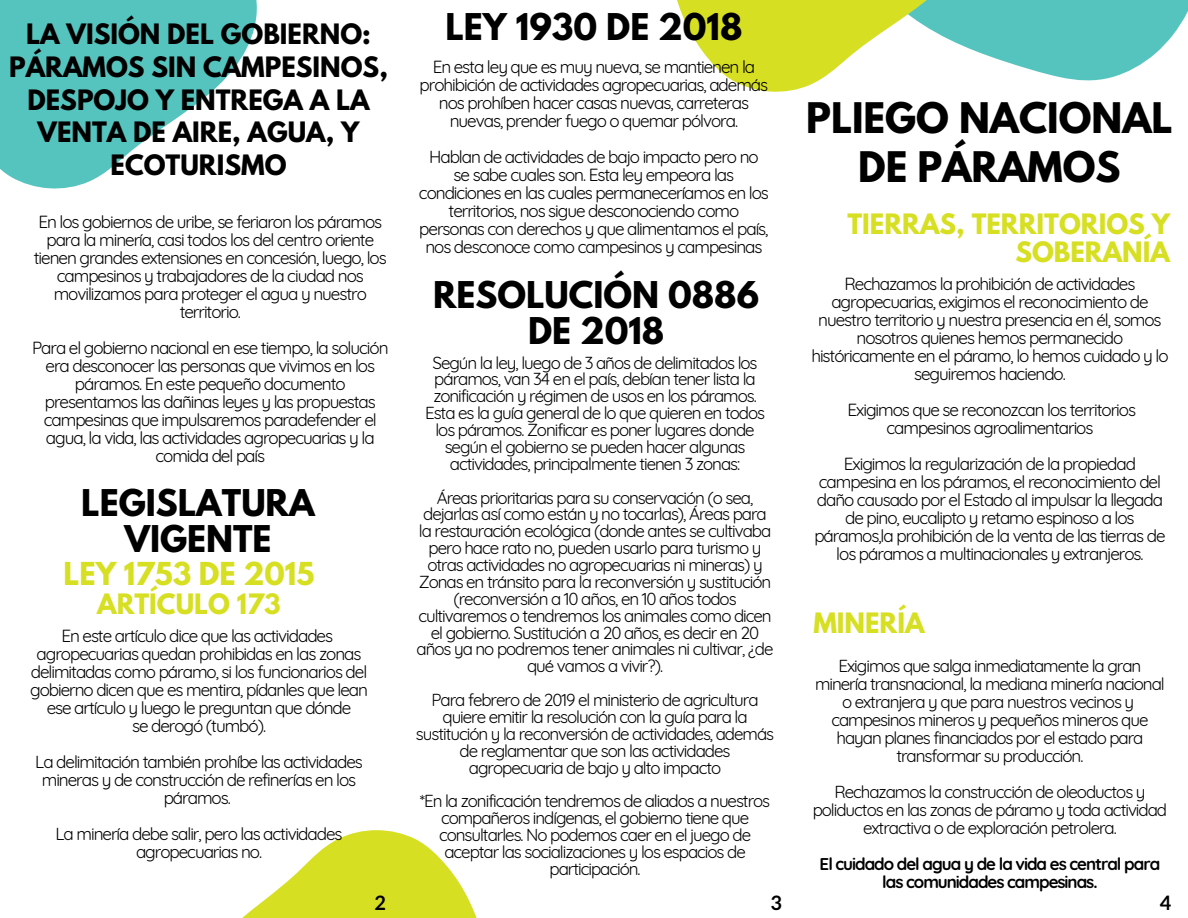
<style>
.page{position:relative;width:1188px;height:918px;background:#fff}
.page>*{position:absolute;margin:0;border:0;box-sizing:border-box;transform-origin:0 0}
.t1{font:700 37.35px/49.5px "League Spartan";color:#000;text-align:center}
.t2{font:700 32.7px/36px "League Spartan";color:#000;text-align:center}
.t3{font:700 28.05px "League Spartan";color:#d7df23}
.t4{font:700 24.9px/32.7px "League Spartan";color:#000;text-align:center}
.t5{font:700 24.9px/28.2px "League Spartan";color:#d7df23;text-align:right}
.t6{font:700 19.8px "Lato";color:#000}
.t7{font:17.1px/18px "Quicksand";letter-spacing:-.06em;color:#000;text-align:center}
.t8{font:16.95px/16.8px "Quicksand";letter-spacing:-.06em;color:#000;text-align:center}
.t9{font:700 16.95px/18px "Quicksand";letter-spacing:-.06em;color:#000;text-align:center}
</style>
<div class="page">
<svg style="left:945px;top:0;width:243px;height:81px;fill:#56c4be"></svg>
<svg style="left:677px;top:0;width:268px;height:92px;fill:#d7df23"></svg>
<svg style="left:242px;top:830px;width:235px;height:88px;fill:#d7df23"></svg>
<svg style="left:0;top:0;width:257px;height:189px;fill:#56c4be"></svg>
<h3 class="t4" style="left:9px;top:21px;width:380px">LA VISIÓN DEL GOBIERNO:<br>PÁRAMOS SIN CAMPESINOS,<br>DESPOJO Y ENTREGA A LA<br>VENTA DE AIRE, AGUA, Y<br>ECOTURISMO</h3>
<p class="t7" style="left:34px;top:212px;width:354px">En los gobiernos de uribe, se feriaron los páramos para la minería, casi todos los del centro oriente tienen grandes extensiones en concesión, luego, los campesinos y trabajadores de la ciudad nos movilizamos para proteger el agua y nuestro territorio.</p>
<p class="t7" style="left:32px;top:338px;width:358px">Para el gobierno nacional en ese tiempo, la solución era desconocer las personas que vivimos en los páramos. En este pequeño documento presentamos las dañinas leyes y las propuestas campesinas que impulsaremos paradefender el agua, la vida, las actividades agropecuarias y la comida del país</p>
<h2 class="t2" style="left:81px;top:489px;width:235px">LEGISLATURA<br>VIGENTE</h2>
<h3 class="t3" style="left:64px;top:560px;width:252px">LEY 1753 DE 2015</h3>
<h3 class="t5" style="left:97px;top:593px;width:185px">ARTÍCULO 173</h3>
<p class="t7" style="left:30px;top:626px;width:339px">En este artículo dice que las actividades agropecuarias quedan prohibidas en las zonas delimitadas como páramo, si los funcionarios del gobierno dicen que es mentira, pídanles que lean ese artículo y luego le preguntan que dónde<br>se derogó (tumbó).</p>
<p class="t7" style="left:35px;top:752px;width:329px">La delimitación también prohíbe las actividades mineras y de construcción de refinerías en los páramos.</p>
<p class="t7" style="left:56px;top:824px;width:289px">La minería debe salir, pero las actividades agropecuarias no.</p>
<h2 class="t2" style="left:446px;top:13px;width:298px">LEY 1930 DE 2018</h2>
<p class="t7" style="left:420px;top:57px;width:350px">En esta ley que es muy nueva, se mantienen la prohibición de actividades agropecuarias, además nos prohíben hacer casas nuevas, carreteras nuevas, prender fuego o quemar pólvora.</p>
<p class="t7" style="left:419px;top:147px;width:351px">Hablan de actividades de bajo impacto pero no se sabe cuales son. Esta ley empeora las condiciones en las cuales permaneceríamos en los territorios, nos sigue desconociendo como personas con derechos y que alimentamos el país, nos desconoce como campesinos y campesinas</p>
<h2 class="t2" style="left:433px;top:281px;width:328px">RESOLUCIÓN 0886<br>DE 2018</h2>
<p class="t8" style="left:425px;top:354px;width:341px">Según la ley, luego de 3 años de delimitados los páramos, van 34 en el país, debían tener lista la zonificación y régimen de usos en los páramos.<br>Esta es la guía general de lo que quieren en todos los páramos. Zonificar es poner lugares donde según el gobierno se pueden hacer algunas actividades, principalmente tienen 3 zonas:</p>
<p class="t8" style="left:417px;top:489px;width:358px">Áreas prioritarias para su conservación (o sea, dejarlas así como están y no tocarlas), Áreas para la restauración ecológica (donde antes se cultivaba pero hace rato no, pueden usarlo para turismo y otras actividades no agropecuarias ni mineras) y Zonas en tránsito para la reconversión y sustitución (reconversión a 10 años, en 10 años todos cultivaremos o tendremos los animales como dicen el gobierno. Sustitución a 20 años, es decir en 20 años ya no podremos tener animales ni cultivar, ¿de qué vamos a vivir?).</p>
<p class="t8" style="left:416px;top:691px;width:360px">Para febrero de 2019 el ministerio de agricultura quiere emitir la resolución con la guía para la sustitución y la reconversión de actividades, además de reglamentar que son las actividades agropecuaria de bajo y alto impacto</p>
<p class="t8" style="left:420px;top:793px;width:352px">*En la zonificación tendremos de aliados a nuestros compañeros indígenas, el gobierno tiene que consultarles. No podemos caer en el juego de aceptar las socializaciones y los espacios de participación.</p>
<h1 class="t1" style="left:806px;top:98px;width:368px">PLIEGO NACIONAL<br>DE PÁRAMOS</h1>
<h3 class="t5" style="left:848px;top:213px;width:324px">TIERRAS, TERRITORIOS Y<br>SOBERANÍA</h3>
<p class="t7" style="left:811px;top:274px;width:359px">Rechazamos la prohibición de actividades agropecuarias, exigimos el reconocimiento de nuestro territorio y nuestra presencia en él, somos nosotros quienes hemos permanecido históricamente en el páramo, lo hemos cuidado y lo seguiremos haciendo.</p>
<p class="t7" style="left:847px;top:400px;width:290px">Exigimos que se reconozcan los territorios campesinos agroalimentarios</p>
<p class="t7" style="left:814px;top:454px;width:353px">Exigimos la regularización de la propiedad campesina en los páramos, el reconocimiento del daño causado por el Estado al impulsar la llegada de pino, eucalipto y retamo espinoso a los páramos,la prohibición de la venta de las tierras de los páramos a multinacionales y extranjeros.</p>
<h3 class="t5" style="left:813px;top:612px;width:113px">MINERÍA</h3>
<p class="t8" style="left:815px;top:657px;width:351px;line-height:18px">Exigimos que salga inmediatamente la gran minería transnacional, la mediana minería nacional o extranjera y que para nuestros vecinos y campesinos mineros y pequeños mineros que hayan planes financiados por el estado para transformar su producción.</p>
<p class="t8" style="left:813px;top:783px;width:356px;line-height:18px">Rechazamos la construcción de oleoductos y poliductos en las zonas de páramo y toda actividad extractiva o de exploración petrolera.</p>
<p class="t9" style="left:820px;top:855px;width:342px">El cuidado del agua y de la vida es central para las comunidades campesinas.</p>
<p class="t6" style="left:375px;top:891px;width:13px">2</p>
<p class="t6" style="left:771px;top:891px;width:13px">3</p>
<p class="t6" style="left:1160px;top:891px;width:13px">4</p>
</div>
